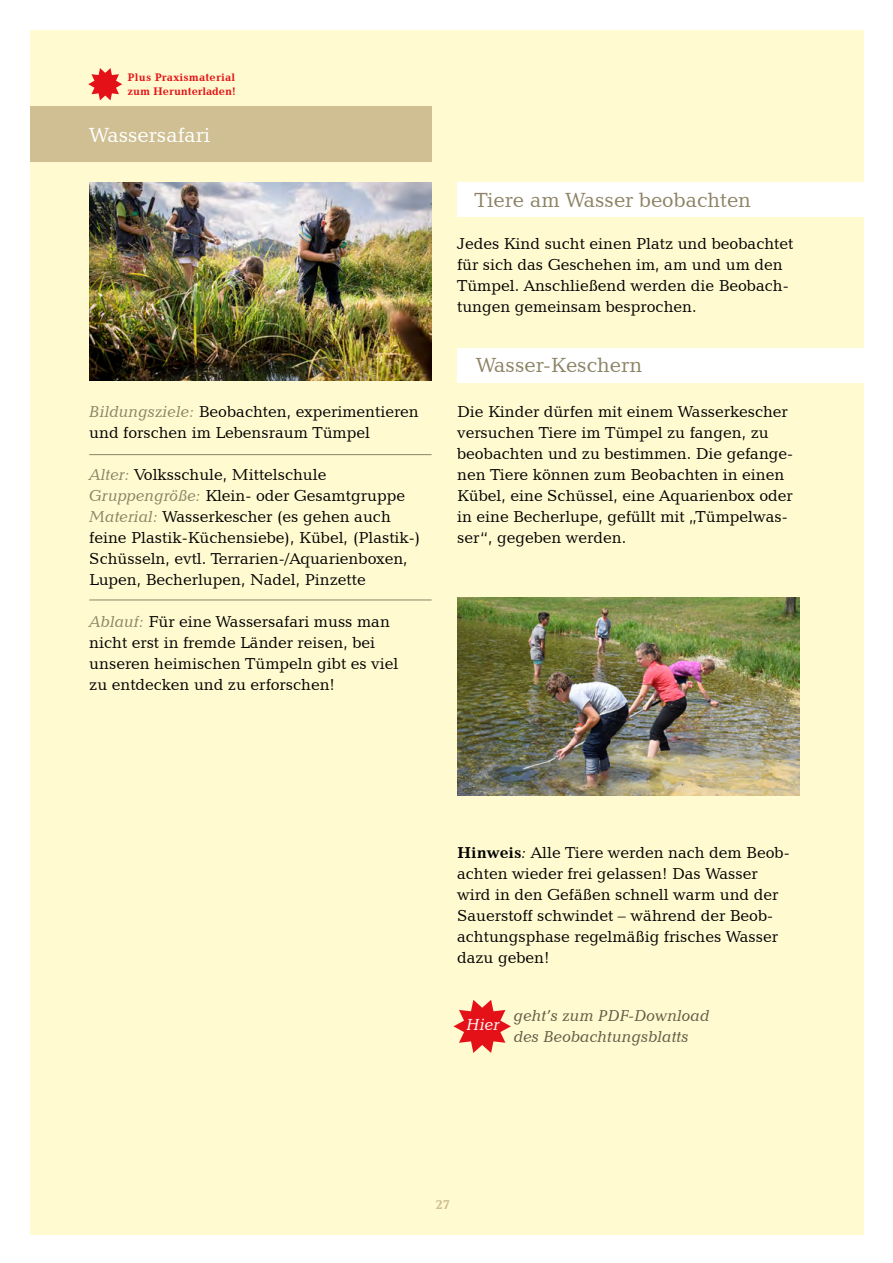
<style>
.page{position:relative;width:893px;height:1263px;background:#fff}
.page>*{position:absolute;margin:0;border:0;box-sizing:border-box;transform-origin:0 0}
.t1{font:21px "Candida BT";color:#8d8365}
.t2{font:21px "Candida BT";color:#fff}
.t3{font:italic 16.5px "Candida BT";color:#fff}
.t4{font:16.2px/21px "Candida BT";color:#000}
.t5{font:italic 16.2px/21px "Candida BT";color:#635c46}
.t6{font:700 13.5px "Candida BT";color:#cfbf93}
.t7{font:700 11.25px/14.2px "Candida BT";letter-spacing:.02em;color:#e41218}
.s1{font-style:italic;color:#8d8365}
.s2{font-weight:700}
.s3{font-style:italic}
</style>
<div class="page">
<div style="left:30px;top:30px;width:833px;height:1204px;background:#fffad0"></div>
<div style="left:30px;top:106px;width:402px;height:56px;background:#cfbf93"></div>
<div style="left:457px;top:183px;width:407px;height:34px;background:#fff"></div>
<div style="left:457px;top:349px;width:407px;height:34px;background:#fff"></div>
<img style="left:89px;top:183px;width:343px;height:198px">
<hr style="left:89px;top:454px;width:343px;height:1px;background:#8d8365">
<hr style="left:89px;top:600px;width:343px;height:1px;background:#8d8365">
<svg style="left:88px;top:68px;width:34px;height:32px"></svg>
<img style="left:457px;top:597px;width:342px;height:198px">
<svg style="left:453px;top:1000px;width:58px;height:53px"></svg>
<p class="t7" style="left:128px;top:70px;width:110px">Plus Praxismaterial zum Herunterladen!</p>
<p class="t2" style="left:89px;top:122px;width:123px">Wassersafari</p>
<p class="t4" style="left:89px;top:401px;width:331px"><span class="s1">Bildungsziele:</span> Beobachten, experimentieren und forschen im Lebensraum Tümpel</p>
<p class="t4" style="left:89px;top:464px;width:333px"><span class="s1">Alter:</span> Volksschule, Mittelschule <span class="s1">Gruppengröße:</span> Klein- oder Gesamtgruppe <span class="s1">Material:</span> Wasserkescher (es gehen auch feine Plastik-Küchensiebe), Kübel, (Plastik-)<br>Schüsseln, evtl. Terrarien-/Aquarienboxen, Lupen, Becherlupen, Nadel, Pinzette</p>
<p class="t4" style="left:89px;top:611px;width:311px"><span class="s1">Ablauf:</span> Für eine Wassersafari muss man nicht erst in fremde Länder reisen, bei unseren heimischen Tümpeln gibt es viel zu entdecken und zu erforschen!</p>
<p class="t1" style="left:475px;top:187px;width:278px">Tiere am Wasser beobachten</p>
<p class="t4" style="left:457px;top:233px;width:338px">Jedes Kind sucht einen Platz und beobachtet für sich das Geschehen im, am und um den Tümpel. Anschließend werden die Beobach&shy;tungen gemeinsam besprochen.</p>
<p class="t1" style="left:476px;top:352px;width:168px">Wasser-Keschern</p>
<p class="t4" style="left:457px;top:401px;width:338px">Die Kinder dürfen mit einem Wasserkescher versuchen Tiere im Tümpel zu fangen, zu beobachten und zu bestimmen. Die gefange&shy;nen Tiere können zum Beobachten in einen Kübel, eine Schüssel, eine Aquarienbox oder in eine Becherlupe, gefüllt mit „Tümpelwas&shy;ser“, gegeben werden.</p>
<p class="t4" style="left:457px;top:842px;width:334px"><span class="s2">Hinweis</span><span class="s3">:</span> Alle Tiere werden nach dem Beob&shy;achten wieder frei gelassen! Das Wasser wird in den Gefäßen schnell warm und der Sauerstoff schwindet – während der Beob&shy;achtungsphase regelmäßig frisches Wasser dazu geben!</p>
<p class="t3" style="left:466px;top:1015px;width:34px">Hier</p>
<p class="t5" style="left:514px;top:1005px;width:197px">geht’s zum PDF-Download des Beobachtungsblatts</p>
<p class="t6" style="left:435px;top:1196px;width:17px">27</p>
</div>
